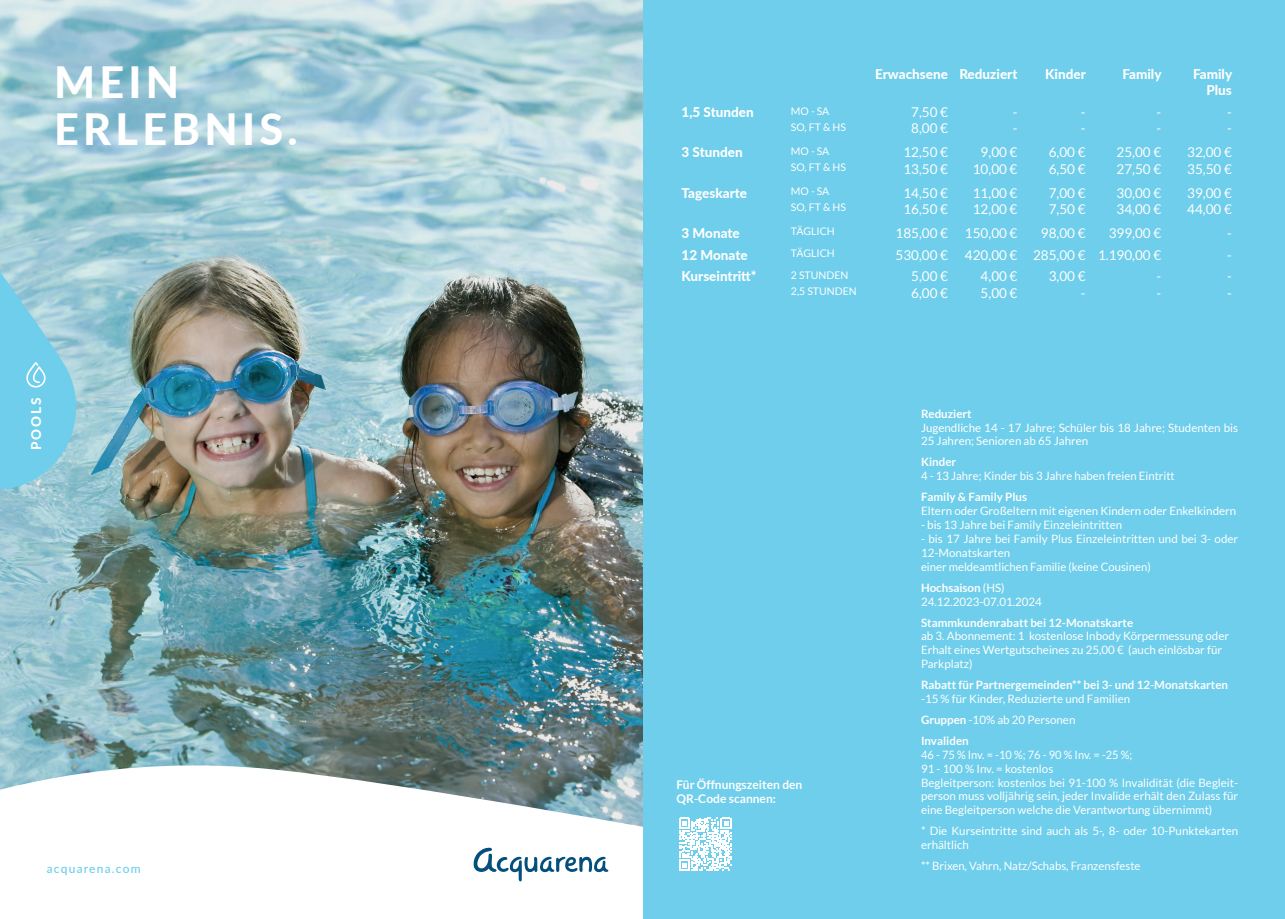
<style>
.page{position:relative;width:1285px;height:919px;background:#fff}
.page>*{position:absolute;margin:0;border:0;box-sizing:border-box;transform-origin:0 0}
.t1{font:800 43.05px/46.3px "Lato";letter-spacing:.1em;color:#fff}
.t2{font:13.5px "Lato";color:#fff}
.t3{font:800 13.5px/16.2px "Lato";color:#fff;text-align:right}
.t4{font:700 12px/14.4px "Lato";color:#fff}
.t5{font:500 12px "Lato";letter-spacing:.1em;color:#6eceeb}
.t6{font:11.55px/13.8px "Lato";color:#fff}
.t7{font:11.55px/13.8px "Lato";color:#fff;scale:.96 1}
.t8{font:700 11.55px "Lato";color:#fff}
.t9{font:10.5px "Lato";color:#fff}
.s1{font-weight:700}
</style>
<div class="page">
<div style="left:642px;top:0;width:642px;height:918px;background:#6eceeb"></div>
<img style="left:0;top:0;width:642px;height:738px">
<svg style="left:0;top:738px;width:642px;height:144px"></svg>
<svg style="left:473px;top:847px;width:135px;height:34px"></svg>
<svg style="left:0;top:267px;width:80px;height:221px;background:#82cde4"></svg>
<svg style="left:679px;top:817px;width:52px;height:53px"></svg>
<h1 class="t1" style="left:54px;top:58px;width:245px">MEIN<br>ERLEBNIS.</h1>
<p class="t3" style="left:28px;top:450px;width:54px;rotate:-90deg">POOLS</p>
<p class="t5" style="left:47px;top:859px;width:95px">acquarena.com</p>
<p class="t3" style="left:875px;top:65px;width:144px">Erwachsene Reduziert</p>
<p class="t3" style="left:1044px;top:65px;width:42px">Kinder</p>
<p class="t3" style="left:1122px;top:65px;width:41px">Family</p>
<p class="t3" style="left:1192px;top:65px;width:41px">Family<br>Plus</p>
<p class="t3" style="left:681px;top:103px;width:74px">1,5 Stunden</p>
<p class="t9" style="left:790px;top:105px;width:40px">MO - SA</p>
<p class="t2" style="left:911px;top:105px;width:38px">7,50 €</p>
<p class="t2" style="left:1012px;top:105px;width:6px">-</p>
<p class="t2" style="left:1080px;top:105px;width:6px">-</p>
<p class="t2" style="left:1156px;top:105px;width:6px">-</p>
<p class="t2" style="left:1226px;top:105px;width:6px">-</p>
<p class="t9" style="left:790px;top:121px;width:56px">SO, FT &amp; HS</p>
<p class="t2" style="left:911px;top:121px;width:38px">8,00 €</p>
<p class="t2" style="left:1012px;top:121px;width:6px">-</p>
<p class="t2" style="left:1080px;top:121px;width:6px">-</p>
<p class="t2" style="left:1156px;top:121px;width:6px">-</p>
<p class="t2" style="left:1226px;top:121px;width:6px">-</p>
<p class="t3" style="left:681px;top:144px;width:63px">3 Stunden</p>
<p class="t9" style="left:790px;top:145px;width:40px">MO - SA</p>
<p class="t2" style="left:903px;top:145px;width:46px">12,50 €</p>
<p class="t2" style="left:980px;top:145px;width:38px">9,00 €</p>
<p class="t2" style="left:1048px;top:145px;width:38px">6,00 €</p>
<p class="t2" style="left:1116px;top:145px;width:46px">25,00 €</p>
<p class="t2" style="left:1186px;top:145px;width:46px">32,00 €</p>
<p class="t9" style="left:790px;top:161px;width:56px">SO, FT &amp; HS</p>
<p class="t2" style="left:903px;top:161px;width:46px">13,50 €</p>
<p class="t2" style="left:972px;top:161px;width:46px">10,00 €</p>
<p class="t2" style="left:1048px;top:161px;width:38px">6,50 €</p>
<p class="t2" style="left:1116px;top:161px;width:46px">27,50 €</p>
<p class="t2" style="left:1186px;top:161px;width:46px">35,50 €</p>
<p class="t3" style="left:681px;top:184px;width:67px">Tageskarte</p>
<p class="t9" style="left:790px;top:185px;width:40px">MO - SA</p>
<p class="t2" style="left:903px;top:185px;width:46px">14,50 €</p>
<p class="t2" style="left:972px;top:185px;width:46px">11,00 €</p>
<p class="t2" style="left:1048px;top:185px;width:38px">7,00 €</p>
<p class="t2" style="left:1116px;top:185px;width:46px">30,00 €</p>
<p class="t2" style="left:1186px;top:185px;width:46px">39,00 €</p>
<p class="t9" style="left:790px;top:202px;width:56px">SO, FT &amp; HS</p>
<p class="t2" style="left:903px;top:201px;width:46px">16,50 €</p>
<p class="t2" style="left:972px;top:201px;width:46px">12,00 €</p>
<p class="t2" style="left:1048px;top:201px;width:38px">7,50 €</p>
<p class="t2" style="left:1116px;top:201px;width:46px">34,00 €</p>
<p class="t2" style="left:1186px;top:201px;width:46px">44,00 €</p>
<p class="t3" style="left:681px;top:224px;width:60px">3 Monate</p>
<p class="t9" style="left:790px;top:226px;width:45px">TÄGLICH</p>
<p class="t2" style="left:895px;top:225px;width:54px">185,00 €</p>
<p class="t2" style="left:964px;top:225px;width:54px">150,00 €</p>
<p class="t2" style="left:1040px;top:225px;width:46px">98,00 €</p>
<p class="t2" style="left:1108px;top:225px;width:54px">399,00 €</p>
<p class="t2" style="left:1226px;top:225px;width:6px">-</p>
<p class="t3" style="left:681px;top:246px;width:68px">12 Monate</p>
<p class="t9" style="left:790px;top:247px;width:45px">TÄGLICH</p>
<p class="t2" style="left:895px;top:247px;width:54px">530,00 €</p>
<p class="t2" style="left:964px;top:247px;width:198px">420,00 € 285,00 € 1.190,00 €</p>
<p class="t2" style="left:1226px;top:247px;width:6px">-</p>
<p class="t3" style="left:681px;top:268px;width:77px">Kurseintritt*</p>
<p class="t9" style="left:790px;top:269px;width:59px">2 STUNDEN</p>
<p class="t2" style="left:911px;top:269px;width:38px">5,00 €</p>
<p class="t2" style="left:980px;top:269px;width:38px">4,00 €</p>
<p class="t2" style="left:1048px;top:269px;width:38px">3,00 €</p>
<p class="t2" style="left:1156px;top:269px;width:6px">-</p>
<p class="t2" style="left:1226px;top:269px;width:6px">-</p>
<p class="t9" style="left:790px;top:285px;width:67px">2,5 STUNDEN</p>
<p class="t2" style="left:911px;top:285px;width:38px">6,00 €</p>
<p class="t2" style="left:980px;top:285px;width:38px">5,00 €</p>
<p class="t2" style="left:1080px;top:285px;width:6px">-</p>
<p class="t2" style="left:1156px;top:285px;width:6px">-</p>
<p class="t2" style="left:1226px;top:285px;width:6px">-</p>
<p class="t4" style="left:676px;top:777px;width:127px">Für Öffnungszeiten den<br>QR-Code scannen:</p>
<p class="t8" style="left:920px;top:407px;width:52px">Reduziert</p>
<p class="t6" style="left:920px;top:420px;width:318px">Jugendliche 14 - 17 Jahre; Schüler bis 18 Jahre; Studenten bis<br>25 Jahren; Senioren ab 65 Jahren</p>
<p class="t8" style="left:920px;top:455px;width:37px">Kinder</p>
<p class="t6" style="left:920px;top:469px;width:255px">4 - 13 Jahre; Kinder bis 3 Jahre haben freien Eintritt</p>
<p class="t8" style="left:920px;top:490px;width:108px">Family &amp; Family Plus</p>
<p class="t6" style="left:920px;top:504px;width:317px">Eltern oder Großeltern mit eigenen Kindern oder Enkelkindern</p>
<p class="t6" style="left:920px;top:518px;width:203px">- bis 13 Jahre bei Family Einzeleintritten</p>
<p class="t6" style="left:920px;top:531px;width:318px">- bis 17 Jahre bei Family Plus Einzeleintritten und bei 3- oder<br>12-Monatskarten<br>einer meldeamtlichen Familie (keine Cousinen)</p>
<p class="t6" style="left:920px;top:580px;width:122px"><span class="s1">Hochsaison</span> (HS)<br>24.12.2023-07.01.2024</p>
<p class="t8" style="left:920px;top:615px;width:214px">Stammkundenrabatt bei 12-Monatskarte</p>
<p class="t6" style="left:920px;top:629px;width:309px">ab 3. Abonnement: 1 kostenlose Inbody Körpermessung oder<br>Erhalt eines Wertgutscheines zu 25,00 € (auch einlösbar für<br>Parkplatz)</p>
<p class="t8" style="left:920px;top:678px;width:308px">Rabatt für Partnergemeinden** bei 3- und 12-Monatskarten</p>
<p class="t6" style="left:920px;top:688px;width:211px;line-height:21px">-15 % für Kinder, Reduzierte und Familien<br><span class="s1">Gruppen</span> -10% ab 20 Personen<br><span class="s1">Invaliden</span></p>
<p class="t7" style="left:920px;top:747px;width:332px">46 - 75 % Inv. = -10 %; 76 - 90 % Inv. = -25 %;<br>91 - 100 % Inv. = kostenlos<br>Begleitperson: kostenlos bei 91-100 % Invalidität (die Begleit&shy;person muss volljährig sein, jeder Invalide erhält den Zulass für eine Begleitperson welche die Verantwortung übernimmt)</p>
<p class="t6" style="left:920px;top:824px;width:319px">* Die Kurseintritte sind auch als 5-, 8- oder 10-Punktekarten erhältlich</p>
<p class="t6" style="left:920px;top:859px;width:221px">** Brixen, Vahrn, Natz/Schabs, Franzensfeste</p>
</div>
